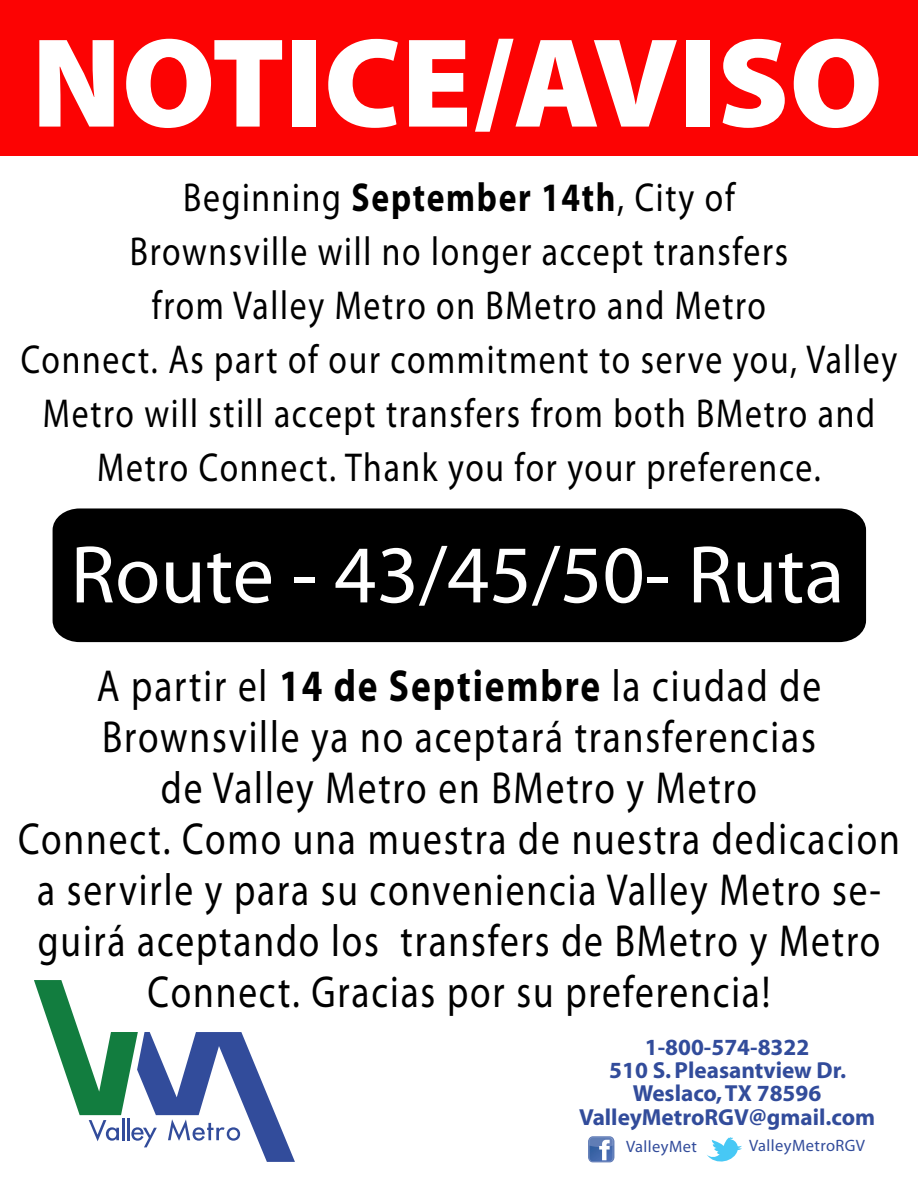
<style>
.page{position:relative;width:918px;height:1188px;background:#fff}
.page>*{position:absolute;margin:0;border:0;box-sizing:border-box;transform-origin:0 0}
.t1{font:82.5px "Myriad";color:#fff}
.t2{font:45px/51px "Myriad Pro";letter-spacing:.05em;color:#000;text-align:center;scale:.83 1}
.t3{font:40.5px/54px "Myriad Pro";letter-spacing:.05em;color:#000;text-align:center;scale:.83 1}
.t4{font:700 23.25px/23.2px "Myriad";color:#324c9b;text-align:center}
.t5{font:16.5px "Myriad";letter-spacing:.025em;color:#324c9b}
.s1{font-weight:700}
</style>
<div class="page">
<div style="left:0;top:0;width:918px;height:156px;background:#fc0303"></div>
<svg style="left:39px;top:40px;width:75px;height:87px"></svg>
<svg style="left:126px;top:39px;width:156px;height:89px"></svg>
<div style="left:293px;top:40px;width:23px;height:87px;background:#fff"></div>
<svg style="left:328px;top:39px;width:70px;height:89px"></svg>
<svg style="left:409px;top:40px;width:58px;height:87px"></svg>
<svg style="left:475px;top:39px;width:202px;height:93px"></svg>
<div style="left:686px;top:40px;width:24px;height:87px;background:#fff"></div>
<svg style="left:723px;top:39px;width:62px;height:89px"></svg>
<svg style="left:794px;top:39px;width:85px;height:89px"></svg>
<svg style="left:34px;top:980px;width:261px;height:182px"></svg>
<img style="left:589px;top:1137px;width:25px;height:25px">
<div style="left:588px;top:1137px;width:26px;height:25px;border:1px solid #617bb6;border-radius:5px"></div>
<svg style="left:707px;top:1137px;width:35px;height:25px"></svg>
<div style="left:52px;top:508px;width:815px;height:135px;background:#000"></div>
<p class="t3" style="left:21px;top:170px;width:1058px">Beginning <span class="s1">September 14th</span>, City of<br>Brownsville will no longer accept transfers<br>from Valley Metro on BMetro and Metro<br>Connect. As part of our commitment to serve you, Valley Metro will still accept transfers from both BMetro and Metro Connect. Thank you for your preference.</p>
<h1 class="t1" style="left:70px;top:534px;width:776px">Route - 43/45/50- Ruta</h1>
<p class="t2" style="left:18px;top:660px;width:1064px">A partir el <span class="s1">14 de Septiembre</span> la ciudad de Brownsville ya no aceptará transferencias<br>de Valley Metro en BMetro y Metro<br>Connect. Como una muestra de nuestra dedicacion a servirle y para su conveniencia Valley Metro se&shy;guirá aceptando los transfers de BMetro y Metro Connect. Gracias por su preferencia!</p>
<p class="t4" style="left:579px;top:1036px;width:298px">1-800-574-8322<br>510 S. Pleasantview Dr.<br>Weslaco, TX 78596<br>ValleyMetroRGV@gmail.com</p>
<p class="t5" style="left:626px;top:1139px;width:72px">ValleyMet</p>
<p class="t5" style="left:749px;top:1138px;width:117px">ValleyMetroRGV</p>
</div>
